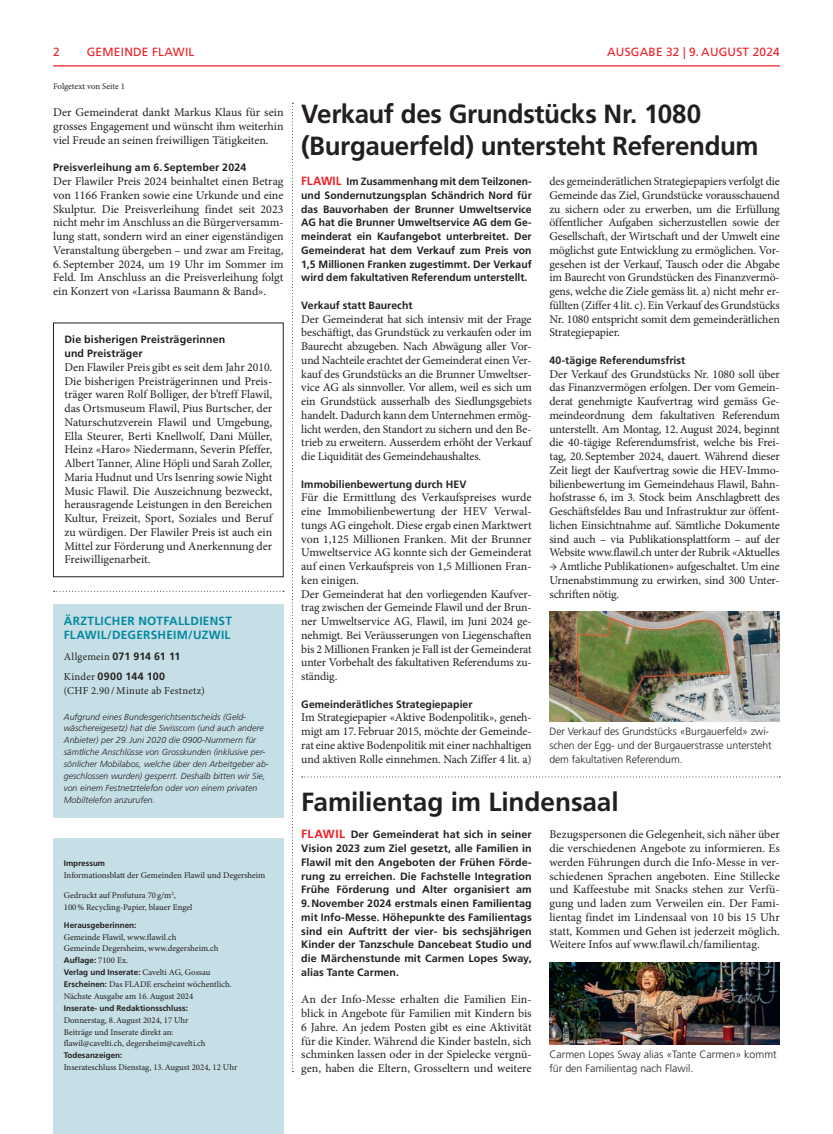
<style>
.page{position:relative;width:833px;height:1134px;background:#fff}
.page>*{position:absolute;margin:0;border:0;box-sizing:border-box;transform-origin:0 0}
.t1{font:700 26.25px/31.2px "Frutiger LT Std";letter-spacing:-.015em;color:#231f20}
.t2{font:11.88px/13.8px "Minion Pro";letter-spacing:-.01em;color:#231f20;text-align:justify}
.t3{font:700 11.88px/13.8px "Frutiger LT Std";letter-spacing:.025em;color:#0289a0}
.t4{font:11.88px "Frutiger LT Std";letter-spacing:.02em;color:#ee1d23}
.t5{font:700 10.62px/13.8px "Frutiger LT Std";letter-spacing:.005em;color:#231f20}
.t6{font:300 10.62px/13.8px "Frutiger LT Std";letter-spacing:-.01em;color:#231f20}
.t7{font:10.62px "Minion Pro";letter-spacing:.02em;color:#231f20}
.t8{font:8.75px/11.9px "Minion Pro";color:#231f20}
.t9{font:italic 300 8.75px/11.9px "Frutiger LT Std";letter-spacing:.005em;color:#231f20}
.t10{font:700 8.12px/11.9px "Frutiger LT Std";color:#231f20}
.s1{font-family:"Minion Pro";font-weight:400}
.s2{font-family:"Minion Pro";font-weight:400;font-size:8.75px}
.s3{font-family:"Frutiger LT Std";font-weight:700;font-size:8.12px}
.s4{font-size:11.88px;color:#ee1d23}
</style>
<div class="page">
<hr style="left:53px;top:65px;width:727px;height:1px;background:#ee1d23">
<svg style="left:302px;top:776px;width:478px;height:1px"></svg>
<svg style="left:54px;top:591px;width:230px;height:1px"></svg>
<svg style="left:292px;top:103px;width:1px;height:969px"></svg>
<div style="left:53px;top:838px;width:230px;height:296px;background:#c6dee6"></div>
<div style="left:53px;top:604px;width:230px;height:214px;background:#c6dee6"></div>
<div style="left:53px;top:323px;width:230px;height:254px;border:1px solid #231f20"></div>
<img style="left:549px;top:962px;width:231px;height:82px">
<img style="left:549px;top:611px;width:231px;height:110px">
<p class="t4" style="left:53px;top:45px;width:8px">2</p>
<p class="t4" style="left:87px;top:45px;width:109px">GEMEINDE FLAWIL</p>
<p class="t4" style="left:607px;top:45px;width:18px">AUSGABE</p>
<p class="t4" style="left:666px;top:45px;width:53px">32 | 9. AUGUST</p>
<p class="t4" style="left:752px;top:45px;width:29px">2024</p>
<p class="t8" style="left:53px;top:80px;width:73px">Folgetext von Seite 1</p>
<p class="t2" style="left:53px;top:106px;width:232px">Der Gemeinderat dankt Markus Klaus für sein grosses Engagement und wünscht ihm weiterhin viel Freude an seinen freiwilligen Tätigkeiten.</p>
<p class="t5" style="left:53px;top:161px;width:195px">Preisverleihung am 6.September 2024</p>
<p class="t2" style="left:53px;top:175px;width:232px">Der Flawiler Preis 2024 beinhaltet einen Betrag von 1166 Franken sowie eine Urkunde und eine Skulptur. Die Preisverleihung findet seit 2023 nicht mehr im Anschluss an die Bürgerversamm&shy;lung statt, sondern wird an einer eigenständigen Veranstaltung übergeben – und zwar am Freitag,</p>
<p class="t2" style="left:53px;top:257px;width:232px">6. September 2024, um 19 Uhr im Sommer im Feld. Im Anschluss an die Preisverleihung folgt ein Konzert von «Larissa Baumann &amp; Band».</p>
<p class="t5" style="left:64px;top:333px;width:162px">Die bisherigen Preisträgerinnen und Preisträger</p>
<p class="t2" style="left:64px;top:360px;width:209px">Den Flawiler Preis gibt es seit dem Jahr 2010.<br>Die bisherigen Preisträgerinnen und Preis&shy;träger waren Rolf Bolliger, der b’treff Flawil, das Ortsmuseum Flawil, Pius Burtscher, der Naturschutzverein Flawil und Umgebung, Ella Steurer, Berti Knellwolf, Dani Müller, Heinz «Haro» Niedermann, Severin Pfeffer, Albert Tanner, Aline Höpli und Sarah Zoller, Maria Hudnut und Urs Isenring sowie Night Music Flawil. Die Auszeichnung bezweckt, herausragende Leistungen in den Bereichen Kultur, Freizeit, Sport, Soziales und Beruf zu würdigen. Der Flawiler Preis ist auch ein Mittel zur Förderung und Anerkennung der Freiwilligenarbeit.</p>
<p class="t3" style="left:64px;top:614px;width:170px">ÄRZTLICHER NOTFALLDIENST<br>FLAWIL/DEGERSHEIM/UZWIL</p>
<p class="t5" style="left:64px;top:646px;width:118px;line-height:20.6px"><span class="s1">Allgemein</span> 071 914 61 11<br><span class="s1">Kinder</span> 0900 144 100</p>
<p class="t7" style="left:64px;top:683px;width:142px">(CHF 2.90 /Minute ab Festnetz)</p>
<p class="t9" style="left:64px;top:711px;width:206px">Aufgrund eines Bundesgerichtsentscheids (Geld&shy;wäschereigesetz) hat die Swisscom (und auch andere Anbieter) per 29.Juni 2020 die 0900-Nummern für sämtliche Anschlüsse von Grosskunden (inklusive per&shy;sönlicher Mobilabos, welche über den Arbeitgeber ab&shy;geschlossen wurden) gesperrt. Deshalb bitten wir Sie, von einem Festnetztelefon oder von einem privaten Mobiltelefon anzurufen.</p>
<p class="t10" style="left:64px;top:857px;width:43px">Impressum</p>
<p class="t8" style="left:64px;top:869px;width:203px">Informationsblatt der Gemeinden Flawil und Degersheim</p>
<p class="t8" style="left:64px;top:890px;width:130px">Gedruckt auf Profutura 70 g/m<sup>2</sup>,<br>100% Recycling-Papier, blauer Engel</p>
<p class="t10" style="left:64px;top:919px;width:74px">Herausgeberinnen:</p>
<p class="t8" style="left:64px;top:931px;width:156px">Gemeinde Flawil, www.flawil.ch<br>Gemeinde Degersheim, www.degersheim.ch</p>
<p class="t10" style="left:64px;top:954px;width:148px">Auflage: <span class="s2">7100 Ex.<br></span>Verlag und Inserate: <span class="s2">Cavelti AG, Gossau</span></p>
<p class="t8" style="left:64px;top:978px;width:170px"><span class="s3">Erscheinen:</span> Das FLADE erscheint wöchentlich.<br>Nächste Ausgabe am 16.August 2024</p>
<p class="t10" style="left:64px;top:1002px;width:126px">Inserate- und Redaktionsschluss:</p>
<p class="t8" style="left:64px;top:1014px;width:143px">Donnerstag, 8.August 2024, 17 Uhr<br>Beiträge und Inserate direkt an: flawil@cavelti.ch, degersheim@cavelti.ch</p>
<p class="t10" style="left:64px;top:1049px;width:60px">Todesanzeigen:</p>
<p class="t8" style="left:64px;top:1061px;width:175px">Inserateschluss Dienstag, 13.August 2024, 12 Uhr</p>
<h1 class="t1" style="left:301px;top:99px;width:459px">Verkauf des Grundstücks Nr. 1080 (Burgauerfeld) untersteht Referendum</h1>
<p class="t5" style="left:301px;top:175px;width:232px;text-align:justify"><span class="s4">FLAWIL</span> Im Zusammenhang mit dem Teilzonen&shy;und Sondernutzungsplan Schändrich Nord für das Bauvorhaben der Brunner Umweltservice AG hat die Brunner Umweltservice AG dem Ge&shy;meinderat ein Kaufangebot unterbreitet. Der Gemeinderat hat dem Verkauf zum Preis von 1,5 Millionen Franken zugestimmt. Der Verkauf wird dem fakultativen Referendum unterstellt.</p>
<p class="t5" style="left:301px;top:298px;width:113px">Verkauf statt Baurecht</p>
<p class="t2" style="left:301px;top:312px;width:232px">Der Gemeinderat hat sich intensiv mit der Frage beschäftigt, das Grundstück zu verkaufen oder im Baurecht abzugeben. Nach Abwägung aller Vor&shy;und Nachteile erachtet der Gemeinderat einen Ver&shy;kauf des Grundstücks an die Brunner Umweltser&shy;vice AG als sinnvoller. Vor allem, weil es sich um ein Grundstück ausserhalb des Siedlungsgebiets handelt. Dadurch kann dem Unternehmen ermög&shy;licht werden, den Standort zu sichern und den Be&shy;trieb zu erweitern. Ausserdem erhöht der Verkauf die Liquidität des Gemeindehaushaltes.</p>
<p class="t5" style="left:301px;top:477px;width:167px">Immobilienbewertung durch HEV</p>
<p class="t2" style="left:301px;top:491px;width:232px;text-align:left">Für die Ermittlung des Verkaufspreises wurde eine Immobilienbewertung der HEV Verwal&shy;tungs AG eingeholt. Diese ergab einen Marktwert von 1,125 Millionen Franken. Mit der Brunner Umweltservice AG konnte sich der Gemeinderat auf einen Verkaufspreis von 1,5 Millionen Fran&shy;ken einigen.<br>Der Gemeinderat hat den vorliegenden Kaufver&shy;trag zwischen der Gemeinde Flawil und der Brun&shy;ner Umweltservice AG, Flawil, im Juni 2024 ge&shy;nehmigt. Bei Veräusserungen von Liegenschaften bis 2 Millionen Franken je Fall ist der Gemeinderat unter Vorbehalt des fakultativen Referendums zu&shy;ständig.</p>
<p class="t5" style="left:301px;top:697px;width:173px">Gemeinderätliches Strategiepapier</p>
<p class="t2" style="left:301px;top:711px;width:232px">Im Strategiepapier «Aktive Bodenpolitik», geneh&shy;migt am 17.Februar 2015, möchte der Gemeinde&shy;rat eine aktive Bodenpolitik mit einer nachhaltigen und aktiven Rolle einnehmen. Nach Ziffer 4 lit. a)</p>
<p class="t2" style="left:549px;top:175px;width:232px">des gemeinderätlichen Strategiepapiers verfolgt die Gemeinde das Ziel, Grundstücke vorausschauend zu sichern oder zu erwerben, um die Erfüllung öffentlicher Aufgaben sicherzustellen sowie der Gesellschaft, der Wirtschaft und der Umwelt eine möglichst gute Entwicklung zu ermöglichen. Vor&shy;gesehen ist der Verkauf, Tausch oder die Abgabe im Baurecht von Grundstücken des Finanzvermö&shy;gens, welche die Ziele gemäss lit. a) nicht mehr er&shy;füllten (Ziffer 4 lit. c). Ein Verkauf des Grundstücks Nr. 1080 entspricht somit dem gemeinderätlichen Strategiepapier.</p>
<p class="t5" style="left:549px;top:353px;width:137px">40-tägige Referendumsfrist</p>
<p class="t2" style="left:549px;top:367px;width:232px">Der Verkauf des Grundstücks Nr. 1080 soll über das Finanzvermögen erfolgen. Der vom Gemein&shy;derat genehmigte Kaufvertrag wird gemäss Ge&shy;meindeordnung dem fakultativen Referendum unterstellt. Am Montag, 12.August 2024, beginnt die 40-tägige Referendumsfrist, welche bis Frei&shy;tag, 20.September 2024, dauert. Während dieser Zeit liegt der Kaufvertrag sowie die HEV-Immo&shy;bilienbewertung im Gemeindehaus Flawil, Bahn&shy;hofstrasse 6, im 3. Stock beim Anschlagbrett des Geschäftsfeldes Bau und Infrastruktur zur öffent&shy;lichen Einsichtnahme auf. Sämtliche Dokumente sind auch – via Publikationsplattform – auf der Website www.flawil.ch unter der Rubrik «Aktuelles</p>
<p class="t2" style="left:549px;top:560px;width:232px">→ Amtliche Publikationen» aufgeschaltet. Um eine Urnenabstimmung zu erwirken, sind 300 Unter&shy;schriften nötig.</p>
<p class="t6" style="left:549px;top:725px;width:224px">Der Verkauf des Grundstücks «Burgauerfeld» zwi&shy;schen der Egg- und der Burgauerstrasse untersteht dem fakultativen Referendum.</p>
<h1 class="t1" style="left:301px;top:786px;width:319px">Familientag im Lindensaal</h1>
<p class="t5" style="left:301px;top:828px;width:232px;text-align:justify"><span class="s4">FLAWIL</span> Der Gemeinderat hat sich in seiner Vision 2023 zum Ziel gesetzt, alle Familien in Flawil mit den Angeboten der Frühen Förde&shy;rung zu erreichen. Die Fachstelle Integration Frühe Förderung und Alter organisiert am 9.November 2024 erstmals einen Familientag mit Info-Messe. Höhepunkte des Familientags sind ein Auftritt der vier- bis sechsjährigen Kinder der Tanzschule Dancebeat Studio und die Märchenstunde mit Carmen Lopes Sway, alias Tante Carmen.</p>
<p class="t2" style="left:301px;top:993px;width:232px">An der Info-Messe erhalten die Familien Ein&shy;blick in Angebote für Familien mit Kindern bis 6 Jahre. An jedem Posten gibt es eine Aktivität für die Kinder. Während die Kinder basteln, sich schminken lassen oder in der Spielecke vergnü&shy;gen, haben die Eltern, Grosseltern und weitere</p>
<p class="t2" style="left:549px;top:828px;width:232px">Bezugspersonen die Gelegenheit, sich näher über die verschiedenen Angebote zu informieren. Es werden Führungen durch die Info-Messe in ver&shy;schiedenen Sprachen angeboten. Eine Stillecke und Kaffeestube mit Snacks stehen zur Verfü&shy;gung und laden zum Verweilen ein. Der Fami&shy;lientag findet im Lindensaal von 10 bis 15 Uhr statt, Kommen und Gehen ist jederzeit möglich.<br>Weitere Infos auf www.flawil.ch/familientag.</p>
<p class="t6" style="left:549px;top:1048px;width:229px">Carmen Lopes Sway alias «Tante Carmen» kommt für den Familientag nach Flawil.</p>
</div>
